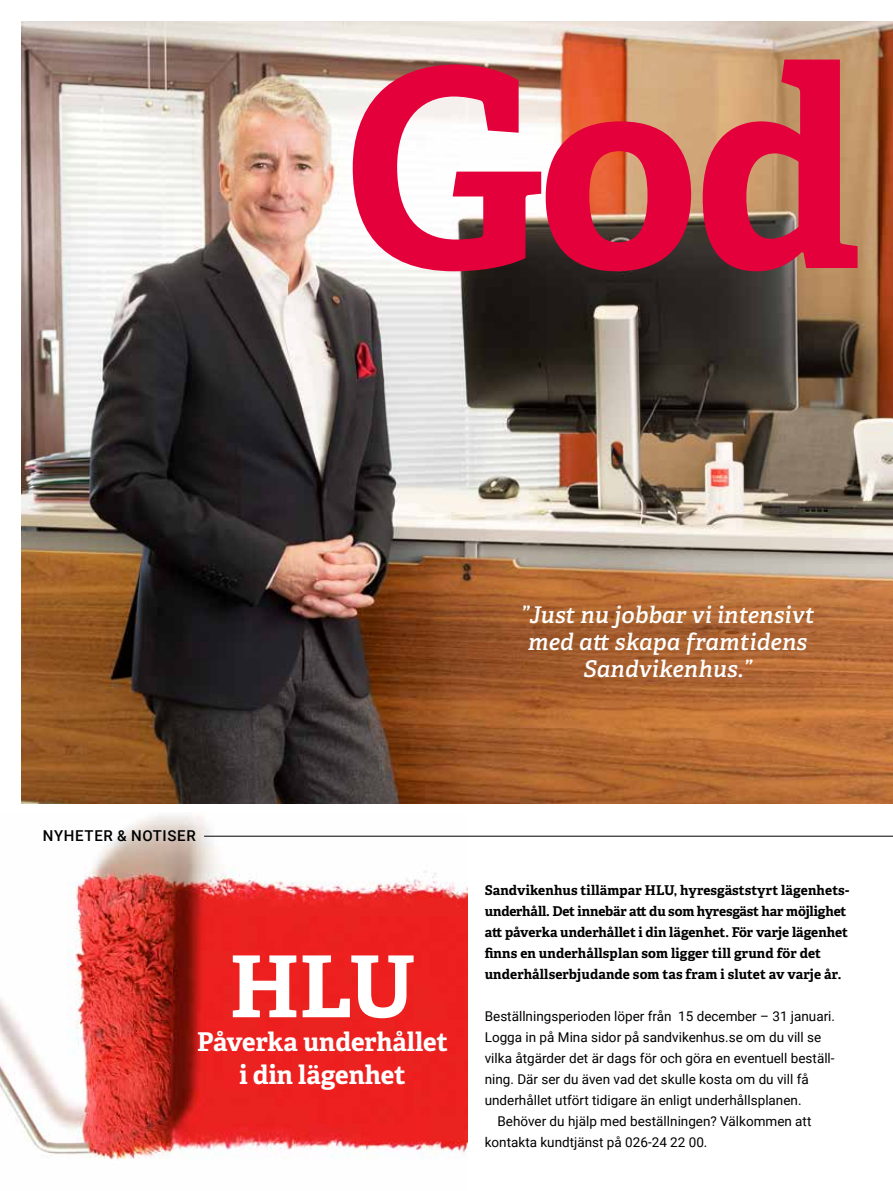
<style>
.page{position:relative;width:893px;height:1191px;background:#fff}
.page>*{position:absolute;margin:0;border:0;box-sizing:border-box;transform-origin:0 0}
.t1{font:700 276px "Adelle";color:#e4003a}
.t2{font:700 85.35px "Adelle";color:#fff}
.t3{font:700 25.8px/33.6px "Adelle";color:#fff;text-align:center}
.t4{font:italic 600 22.95px/27px "Adelle";letter-spacing:.01em;color:#fff;text-align:center}
.t5{font:500 15px "Roboto";letter-spacing:.045em;color:#000}
.t6{font:13.5px "Roboto";color:#000}
.t7{font:700 13.5px/21px "Adelle";color:#000}
</style>
<div class="page">
<img style="left:0;top:814px;width:468px;height:346px">
<img style="left:21px;top:21px;width:872px;height:783px">
<hr style="left:204px;top:836px;width:689px;height:1px;background:#000">
<h1 class="t1" style="left:344px;top:-6px;width:519px">God</h1>
<h3 class="t4" style="left:521px;top:601px;width:295px">”Just nu jobbar vi intensivt med att skapa framtidens<br>Sandvikenhus.”</h3>
<p class="t5" style="left:43px;top:825px;width:154px">NYHETER &amp; NOTISER</p>
<h2 class="t2" style="left:230px;top:932px;width:188px">HLU</h2>
<h3 class="t3" style="left:197px;top:1025px;width:252px">Påverka underhållet i din lägenhet</h3>
<p class="t7" style="left:485px;top:879px;width:366px">Sandvikenhus tillämpar HLU, hyresgäststyrt lägenhets&shy;underhåll. Det innebär att du som hyresgäst har möjlighet att påverka underhållet i din lägenhet. För varje lägenhet finns en underhållsplan som ligger till grund för det underhållserbjudande som tas fram i slutet av varje år.</p>
<p class="t6" style="left:485px;top:1006px;width:352px">Beställningsperioden löper från 15 december – 31 januari.</p>
<p class="t6" style="left:485px;top:1027px;width:338px">Logga in på Mina sidor på sandvikenhus.se om du vill se</p>
<p class="t6" style="left:485px;top:1048px;width:351px">vilka åtgärder det är dags för och göra en eventuell beställ-</p>
<p class="t6" style="left:485px;top:1069px;width:326px">ning. Där ser du även vad det skulle kosta om du vill få</p>
<p class="t6" style="left:485px;top:1090px;width:318px">underhållet utfört tidigare än enligt underhållsplanen.</p>
<p class="t6" style="left:497px;top:1111px;width:315px">Behöver du hjälp med beställningen? Välkommen att</p>
<p class="t6" style="left:485px;top:1132px;width:224px">kontakta kundtjänst på 026-24 22 00.</p>
</div>
